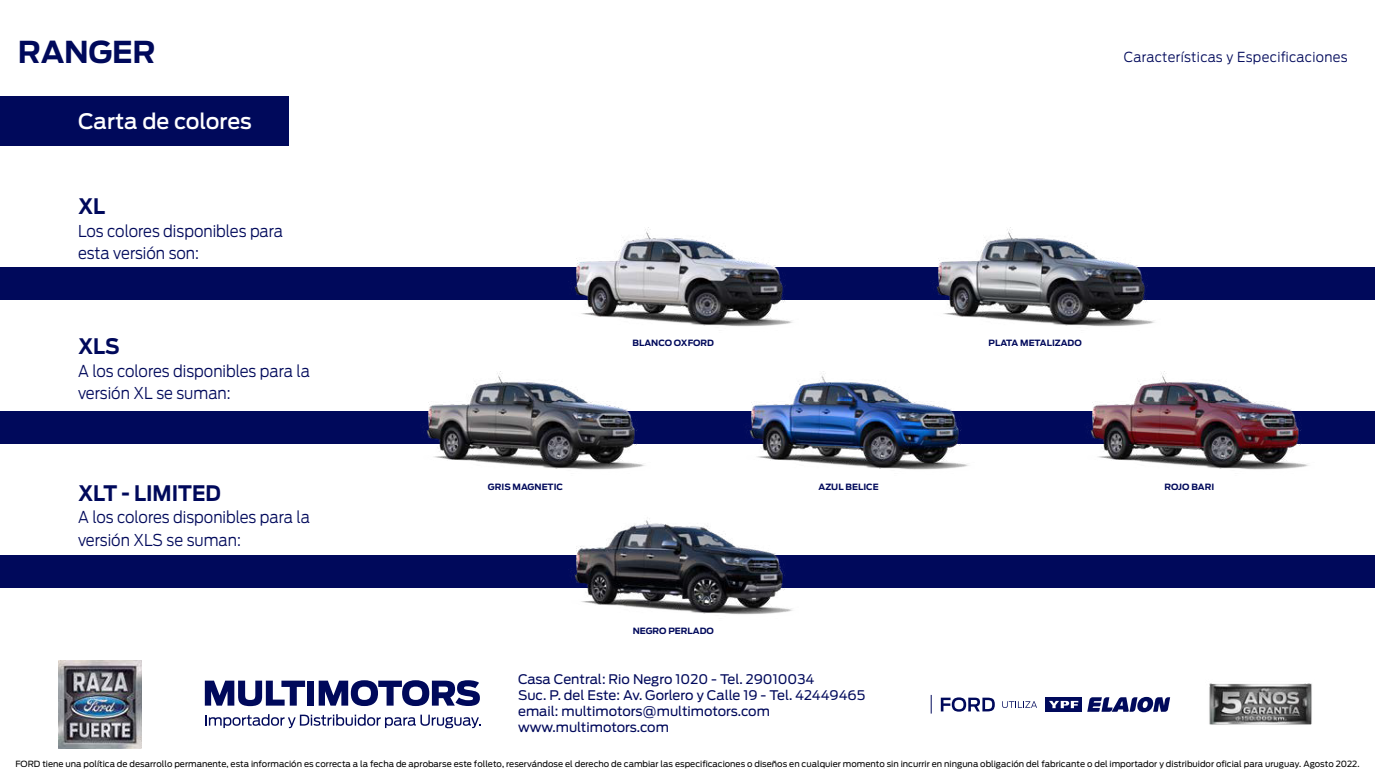
<style>
.page{position:relative;width:1375px;height:775px;background:#fff}
.page>*{position:absolute;margin:0;border:0;box-sizing:border-box;transform-origin:0 0}
.t1{font:700 30px "Ford Antenna";letter-spacing:-.01em;color:#00095b}
.t2{font:700 21.25px "Ford Antenna";color:#00095b;scale:.92 1}
.t3{font:500 21.25px "Ford Antenna";letter-spacing:-.005em;color:#fff}
.t4{font:300 16.25px/22.5px "Ford Antenna";color:#00095b;scale:.92 1}
.t5{font:300 13.75px "Ford Antenna";letter-spacing:.025em;color:#00095b;scale:.95 1}
.t6{font:13.12px/15.9px "Ford Antenna";color:#00095b}
.t7{font:700 8.62px "Ford Antenna";color:#00095b}
.t8{font:8.5px "Ford Antenna";color:#000}
</style>
<div class="page">
<div style="left:0;top:268px;width:1375px;height:32px;background:#00095b"></div>
<div style="left:0;top:411px;width:1375px;height:32px;background:#00095b"></div>
<div style="left:0;top:556px;width:1375px;height:32px;background:#00095b"></div>
<img style="left:561px;top:227px;width:238px;height:100px">
<img style="left:923px;top:227px;width:238px;height:100px">
<img style="left:561px;top:517px;width:238px;height:98px">
<img style="left:1077px;top:371px;width:238px;height:99px">
<img style="left:737px;top:371px;width:237px;height:99px">
<img style="left:413px;top:371px;width:238px;height:99px">
<img style="left:1209px;top:683px;width:103px;height:42px">
<div style="left:0;top:96px;width:289px;height:50px;background:#00095b"></div>
<img style="left:59px;top:660px;width:83px;height:88px">
<svg style="left:1002px;top:701px;width:35px;height:7px"></svg>
<svg style="left:941px;top:697px;width:54px;height:15px"></svg>
<svg style="left:931px;top:695px;width:1px;height:19px"></svg>
<svg style="left:1087px;top:697px;width:83px;height:15px"></svg>
<div style="left:1045px;top:697px;width:37px;height:15px;background:#00095b"></div>
<svg style="left:1049px;top:701px;width:29px;height:7px"></svg>
<svg style="left:205px;top:681px;width:100px;height:25px"></svg>
<div style="left:307px;top:681px;width:7px;height:25px;background:#00095b"></div>
<svg style="left:319px;top:680px;width:161px;height:26px"></svg>
<svg style="left:205px;top:714px;width:276px;height:14px"></svg>
<h1 class="t1" style="left:18px;top:25px;width:139px">RANGER</h1>
<h3 class="t5" style="left:1124px;top:46px;width:237px">Características y Especificaciones</h3>
<h2 class="t3" style="left:78px;top:103px;width:175px">Carta de colores</h2>
<h2 class="t2" style="left:78px;top:187px;width:31px">XL</h2>
<h3 class="t4" style="left:78px;top:218px;width:225px">Los colores disponibles para esta versión son:</h3>
<h2 class="t2" style="left:78px;top:327px;width:47px">XLS</h2>
<h3 class="t4" style="left:78px;top:358px;width:254px">A los colores disponibles para la versión XL se suman:</h3>
<h2 class="t2" style="left:78px;top:474px;width:157px">XLT - LIMITED</h2>
<h3 class="t4" style="left:78px;top:504px;width:254px">A los colores disponibles para la versión XLS se suman:</h3>
<p class="t7" style="left:633px;top:335px;width:83px">BLANCO OXFORD</p>
<p class="t7" style="left:988px;top:335px;width:95px">PLATA METALIZADO</p>
<p class="t7" style="left:488px;top:479px;width:77px">GRIS MAGNETIC</p>
<p class="t7" style="left:819px;top:479px;width:62px">AZUL BELICE</p>
<p class="t7" style="left:1165px;top:479px;width:51px">ROJO BARI</p>
<p class="t7" style="left:633px;top:624px;width:83px">NEGRO PERLADO</p>
<h3 class="t6" style="left:518px;top:670px;width:349px">Casa Central: Rio Negro 1020 - Tel. 29010034<br>Suc. P. del Este: Av. Gorlero y Calle 19 - Tel. 42449465 email: multimotors@multimotors.com www.multimotors.com</h3>
<p class="t8" style="left:15px;top:757px;width:1346px">FORD tiene una política de desarrollo permanente, esta información es correcta a la fecha de aprobarse este folleto, reservándose el derecho de cambiar las especificaciones o diseños en cualquier momento sin incurrir en ninguna obligación del fabricante o del importador y distribuidor oficial para uruguay. Agosto 2022.</p>
</div>
